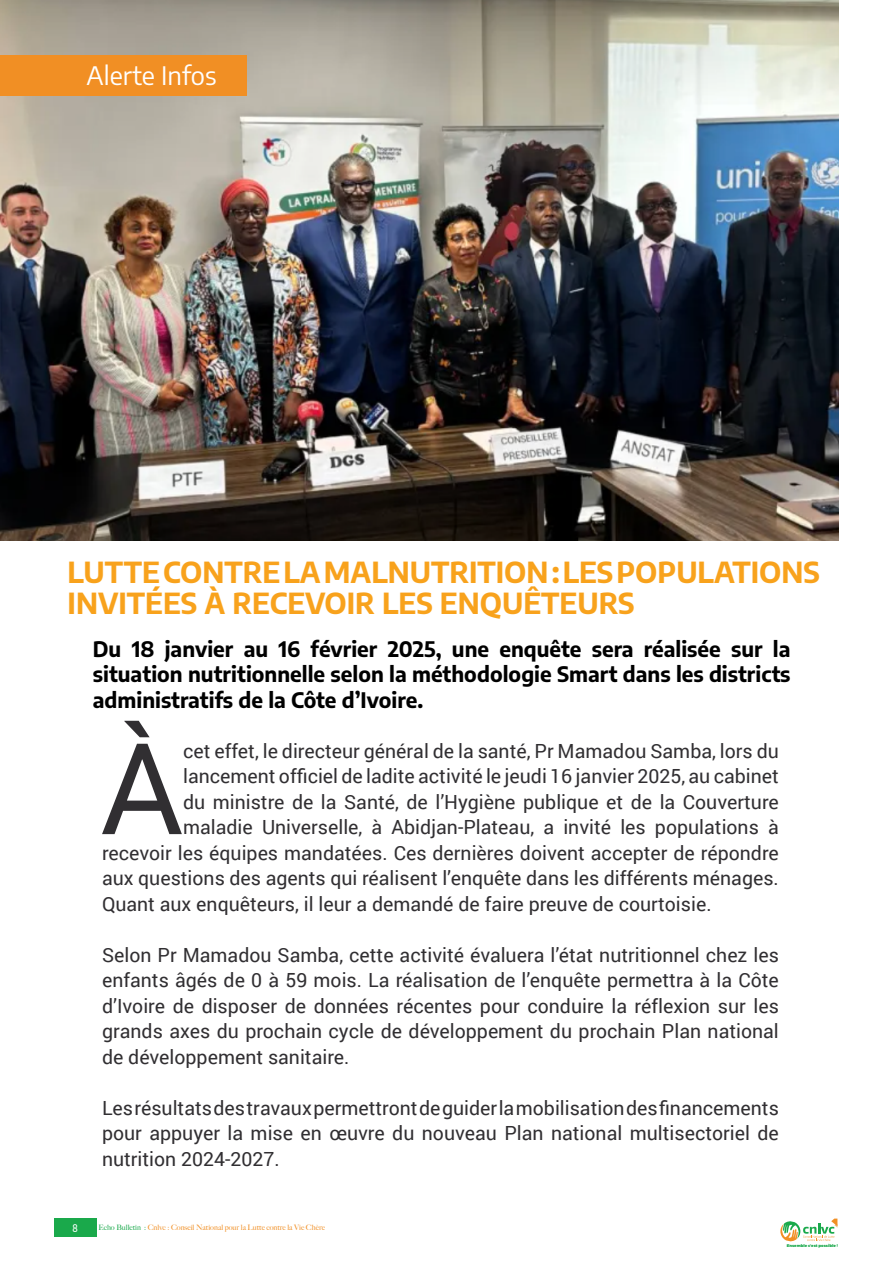
<style>
.page{position:relative;width:893px;height:1263px;background:#fff}
.page>*{position:absolute;margin:0;border:0;box-sizing:border-box;transform-origin:0 0}
.t1{font:127.05px "Roboto";color:#312f32}
.t2{font:700 28.5px/31.5px "Encode Sans";color:#f8a21c}
.t3{font:25.5px "Encode Sans";color:#fff}
.t4{font:700 21px/25.5px "Encode Sans";color:#000;text-align:justify}
.t5{font:19.5px/25.5px "Roboto";color:#312f32;text-align:justify}
.t6{font:500 10.5px "Encode Sans Compressed";color:#fff}
.t7{font:500 7.5px "Big Caslon";color:#f18f24}
.t8{font:900 3.9px "Montserrat";color:#1aa94b}
.s1{color:#1aa94b}
</style>
<div class="page">
<div style="left:54px;top:1218px;width:42px;height:19px;background:#1aa94b"></div>
<svg style="left:780px;top:1218px;width:57px;height:24px"></svg>
<img style="left:0;top:0;width:839px;height:540px">
<div style="left:0;top:55px;width:247px;height:40px;background:#f18f24"></div>
<h3 class="t3" style="left:87px;top:57px;width:131px">Alerte Infos</h3>
<h2 class="t2" style="left:68px;top:554px;width:754px">LUTTE CONTRE LA MALNUTRITION : LES POPULATIONS<br>INVITÉES À RECEVOIR LES ENQUÊTEURS</h2>
<p class="t4" style="left:93px;top:635px;width:699px">Du 18 janvier au 16 février 2025, une enquête sera réalisée sur la situation nutritionnelle selon la méthodologie Smart dans les districts administratifs de la Côte d’Ivoire.</p>
<h1 class="t1" style="left:101px;top:700px;width:84px">À</h1>
<p class="t5" style="left:183px;top:737px;width:597px">cet effet, le directeur général de la santé, Pr Mamadou Samba, lors du</p>
<p class="t5" style="left:183px;top:763px;width:597px">lancement officiel de ladite activité le jeudi 16 janvier 2025, au cabinet</p>
<p class="t5" style="left:183px;top:788px;width:597px">du ministre de la Santé, de l’Hygiène publique et de la Couverture</p>
<p class="t5" style="left:183px;top:814px;width:597px">maladie Universelle, à Abidjan-Plateau, a invité les populations à</p>
<p class="t5" style="left:102px;top:839px;width:678px">recevoir les équipes mandatées. Ces dernières doivent accepter de répondre</p>
<p class="t5" style="left:102px;top:865px;width:678px">aux questions des agents qui réalisent l’enquête dans les différents ménages.</p>
<p class="t5" style="left:102px;top:890px;width:611px">Quant aux enquêteurs, il leur a demandé de faire preuve de courtoisie.</p>
<p class="t5" style="left:102px;top:941px;width:678px">Selon Pr Mamadou Samba, cette activité évaluera l’état nutritionnel chez les enfants âgés de 0 à 59 mois. La réalisation de l’enquête permettra à la Côte d’Ivoire de disposer de données récentes pour conduire la réflexion sur les grands axes du prochain cycle de développement du prochain Plan national de développement sanitaire.</p>
<p class="t5" style="left:102px;top:1094px;width:678px">Les résultats des travaux permettront de guider la mobilisation des financements pour appuyer la mise en œuvre du nouveau Plan national multisectoriel de nutrition 2024-2027.</p>
<p class="t6" style="left:72px;top:1221px;width:7px">8</p>
<p class="t7" style="left:98px;top:1221px;width:228px"><span class="s1">Echo Bulletin :</span> Cnlvc : Conseil National pour la Lutte contre la Vie Chère</p>
<p class="t8" style="left:787px;top:1243px;width:53px">Ensemble c’est possible !</p>
</div>
